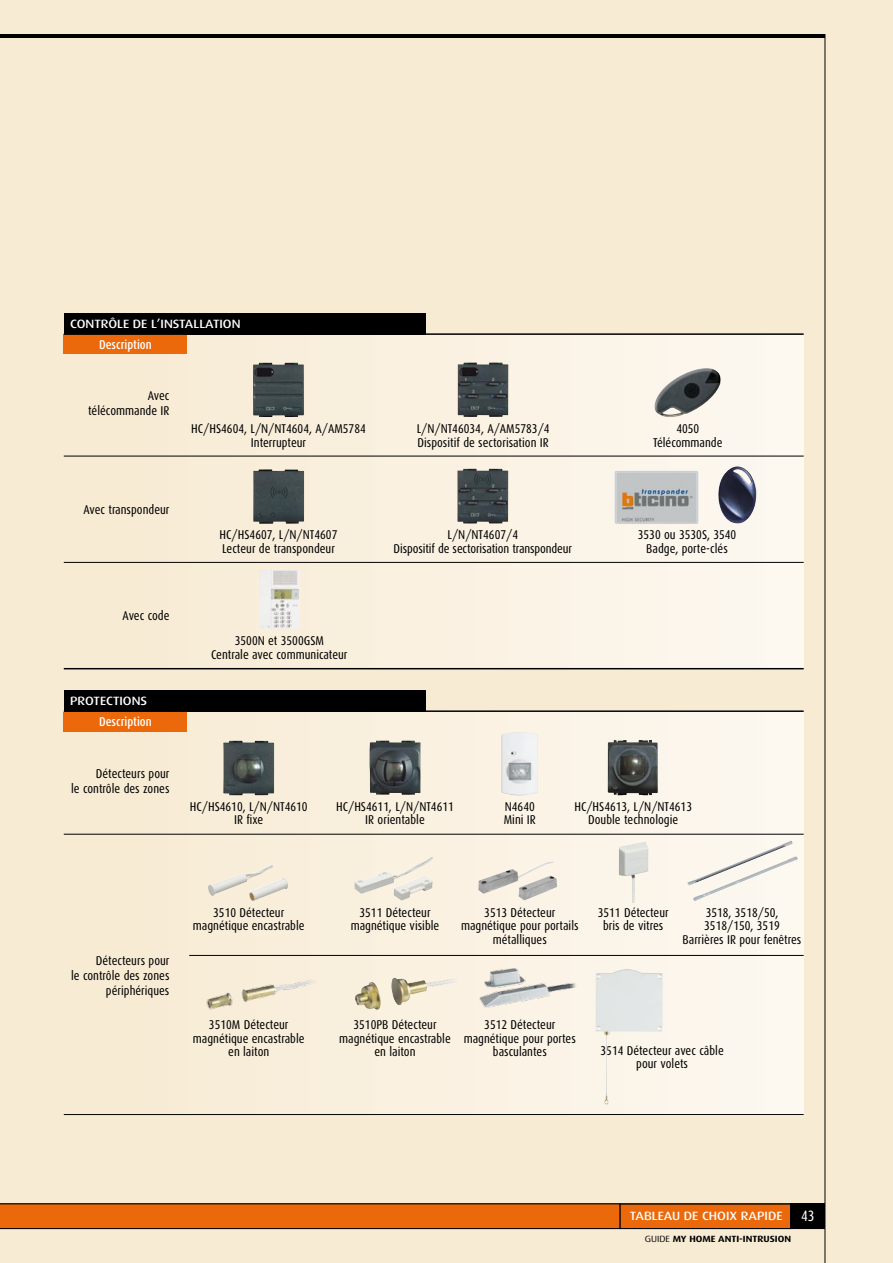
<style>
.page{position:relative;width:893px;height:1263px;background:#f8ebd4}
.page>*{position:absolute;margin:0;border:0;box-sizing:border-box;transform-origin:0 0}
.t1{font:15px "Dax Condensed";color:#fff}
.t2{font:12.75px/13.5px "Dax Condensed";color:#000;text-align:center}
.t3{font:500 12.75px "Dax Condensed";color:#fff}
.t4{font:500 12px "Dax Wide";color:#fff}
.t5{font:700 9px "Dax Wide";color:#000}
.s1{font-weight:400}
</style>
<div class="page">
<div style="left:620px;top:1204px;width:171px;height:24px;background:#eb690a"></div>
<div style="left:791px;top:1203px;width:34px;height:26px;background:#000"></div>
<hr style="left:0;top:34px;width:825px;height:3px;background:#000">
<hr style="left:825px;top:34px;width:1px;height:1229px;background:#000">
<hr style="left:0;top:1228px;width:825px;height:1px;background:#000">
<hr style="left:0;top:1203px;width:825px;height:1px;background:#000">
<svg style="left:0;top:1203px;width:620px;height:26px;background:#d7600a"></svg>
<div style="left:64px;top:334px;width:740px;height:334px;background:linear-gradient(to right,#f7ead1,#fdf8f1)"></div>
<hr style="left:64px;top:456px;width:740px;height:1px;background:#000">
<div style="left:64px;top:314px;width:361px;height:21px;background:#000"></div>
<hr style="left:64px;top:562px;width:740px;height:1px;background:#000">
<hr style="left:64px;top:668px;width:740px;height:1px;background:#000">
<div style="left:64px;top:711px;width:740px;height:404px;background:linear-gradient(to right,#f7e9d1,#fcf8f1)"></div>
<hr style="left:64px;top:834px;width:740px;height:1px;background:#000">
<div style="left:64px;top:691px;width:361px;height:21px;background:#000"></div>
<hr style="left:189px;top:955px;width:615px;height:1px;background:#000">
<div style="left:64px;top:335px;width:123px;height:19px;background:#eb690a"></div>
<hr style="left:64px;top:333px;width:740px;height:2px;background:#000">
<div style="left:64px;top:712px;width:123px;height:19px;background:#eb690a"></div>
<hr style="left:64px;top:710px;width:740px;height:2px;background:#000">
<img style="left:253px;top:363px;width:51px;height:54px">
<img style="left:253px;top:469px;width:51px;height:55px">
<img style="left:259px;top:569px;width:40px;height:60px">
<img style="left:223px;top:741px;width:51px;height:54px">
<img style="left:208px;top:863px;width:80px;height:38px">
<img style="left:369px;top:740px;width:52px;height:55px">
<img style="left:502px;top:732px;width:36px;height:63px">
<img style="left:608px;top:740px;width:50px;height:55px">
<img style="left:354px;top:856px;width:80px;height:44px">
<img style="left:478px;top:861px;width:79px;height:39px">
<img style="left:619px;top:841px;width:29px;height:61px">
<img style="left:614px;top:471px;width:85px;height:53px">
<img style="left:718px;top:466px;width:38px;height:58px">
<img style="left:654px;top:366px;width:67px;height:53px">
<img style="left:686px;top:840px;width:106px;height:46px">
<img style="left:692px;top:856px;width:106px;height:46px">
<hr style="left:64px;top:1114px;width:740px;height:1px;background:#000">
<img style="left:204px;top:973px;width:112px;height:36px">
<img style="left:474px;top:967px;width:117px;height:46px">
<img style="left:355px;top:971px;width:102px;height:39px">
<img style="left:596px;top:969px;width:67px;height:135px">
<img style="left:457px;top:469px;width:51px;height:54px">
<img style="left:458px;top:363px;width:50px;height:54px">
<p class="t4" style="left:70px;top:317px;width:172px">CONTRÔLE DE L’INSTALLATION</p>
<p class="t3" style="left:99px;top:337px;width:54px">Description</p>
<p class="t2" style="left:88px;top:389px;width:83px;line-height:15px;text-align:right">Avec télécommande IR</p>
<p class="t2" style="left:191px;top:422px;width:176px">HC/HS4604, L/N/NT4604, A/AM5784<br>Interrupteur</p>
<p class="t2" style="left:417px;top:422px;width:134px;text-align:left">L/N/NT46034, A/AM5783/4<br>Dispositif de sectorisation IR</p>
<p class="t2" style="left:653px;top:422px;width:71px">4050<br>Télécommande</p>
<p class="t2" style="left:83px;top:503px;width:88px">Avec transpondeur</p>
<p class="t2" style="left:220px;top:528px;width:119px;text-align:left">HC/HS4607, L/N/NT4607<br>Lecteur de transpondeur</p>
<p class="t2" style="left:394px;top:528px;width:180px">L/N/NT4607/4<br>Dispositif de sectorisation transpondeur</p>
<p class="t2" style="left:638px;top:528px;width:100px">3530 ou 3530S, 3540<br>Badge, porte-clés</p>
<p class="t2" style="left:123px;top:609px;width:48px">Avec code</p>
<p class="t4" style="left:70px;top:694px;width:77px">PROTECTIONS</p>
<p class="t3" style="left:99px;top:714px;width:54px">Description</p>
<p class="t2" style="left:71px;top:767px;width:100px;line-height:15px;text-align:right">Détecteurs pour<br>le contrôle des zones</p>
<p class="t2" style="left:211px;top:634px;width:138px">3500N et 3500GSM<br>Centrale avec communicateur</p>
<p class="t2" style="left:190px;top:800px;width:119px">HC/HS4610, L/N/NT4610<br>IR fixe</p>
<p class="t2" style="left:336px;top:800px;width:119px">HC/HS4611, L/N/NT4611<br>IR orientable</p>
<p class="t2" style="left:504px;top:800px;width:34px;text-align:left">N4640<br>Mini IR</p>
<p class="t2" style="left:574px;top:800px;width:119px">HC/HS4613, L/N/NT4613<br>Double technologie</p>
<p class="t2" style="left:71px;top:953px;width:100px;line-height:15px;text-align:right">Détecteurs pour<br>le contrôle des zones périphériques</p>
<p class="t2" style="left:193px;top:906px;width:113px">3510 Détecteur magnétique encastrable</p>
<p class="t2" style="left:351px;top:906px;width:90px">3511 Détecteur magnétique visible</p>
<p class="t2" style="left:461px;top:906px;width:119px">3513 Détecteur magnétique pour portails métalliques</p>
<p class="t2" style="left:598px;top:906px;width:73px">3511 Détecteur bris de vitres</p>
<p class="t2" style="left:683px;top:906px;width:120px">3518, 3518/50,<br>3518/150, 3519<br>Barrières IR pour fenêtres</p>
<p class="t2" style="left:193px;top:1018px;width:113px">3510M Détecteur magnétique encastrable en laiton</p>
<p class="t2" style="left:464px;top:1018px;width:114px">3512 Détecteur magnétique pour portes basculantes</p>
<p class="t2" style="left:339px;top:1018px;width:113px">3510PB Détecteur magnétique encastrable en laiton</p>
<p class="t2" style="left:600px;top:1044px;width:125px">3514 Détecteur avec câble pour volets</p>
<p class="t4" style="left:630px;top:1209px;width:36px">TABLEAU</p>
<p class="t4" style="left:684px;top:1209px;width:26px">DE CHOI</p>
<p class="t4" style="left:729px;top:1209px;width:27px">X RAPIDE</p>
<p class="t1" style="left:801px;top:1208px;width:15px">43</p>
<p class="t5" style="left:645px;top:1234px;width:119px"><span class="s1">GUIDE</span> MY HOME ANTI-INTRUSIO</p>
<p class="t5" style="left:784px;top:1234px;width:8px">N</p>
</div>
